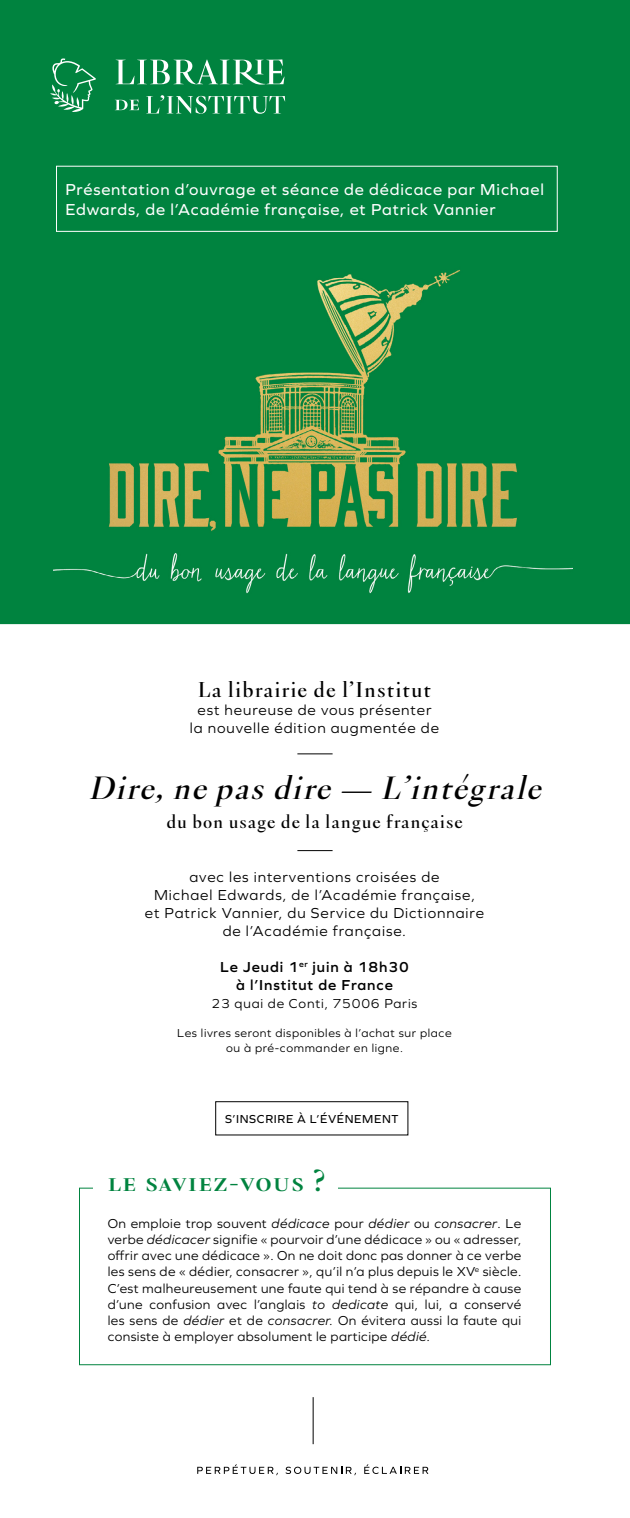
<style>
.page{position:relative;width:630px;height:1518px;background:#fff}
.page>*{position:absolute;margin:0;border:0;box-sizing:border-box;transform-origin:0 0}
.t1{font:italic 31.5px "Institut De France";color:#000}
.t2{font:30px "Institut De France";letter-spacing:.05em;color:#00833f}
.t3{font:21px "Institut De France";letter-spacing:.05em;color:#000}
.t4{font:18px "Institut De France";letter-spacing:.05em;color:#000}
.t5{font:16.5px/19.8px "Graphie";letter-spacing:.05em;color:#fff}
.t6{font:15px/18px "Graphie";letter-spacing:.06em;color:#000;text-align:center}
.t7{font:600 15px/18px "Graphie";letter-spacing:.06em;color:#000;text-align:center}
.t8{font:13.5px/16.2px "Graphie";letter-spacing:.03em;color:#000;text-align:justify}
.t9{font:13.5px "Graphie";letter-spacing:.06em;color:#000}
.t10{font:12px/14.4px "Graphie";letter-spacing:.05em;color:#000;text-align:center}
.t11{font:12px "Graphie";letter-spacing:.05em;color:#000}
.s1{font-style:italic}
</style>
<div class="page">
<div style="left:79px;top:1188px;width:471px;height:177px;background:#fff;border:1px solid #00833f"></div>
<div style="left:93px;top:1168px;width:244px;height:43px;background:#fff"></div>
<svg style="left:0;top:0;width:629px;height:624px;background:#0f8641"></svg>
<hr style="left:313px;top:1397px;width:1px;height:47px;background:#000">
<svg style="left:197px;top:1464px;width:81px;height:11px"></svg>
<svg style="left:285px;top:1467px;width:71px;height:8px"></svg>
<svg style="left:364px;top:1464px;width:64px;height:10px"></svg>
<div style="left:215px;top:1101px;width:193px;height:34px;border:1px solid #000"></div>
<svg style="left:50px;top:58px;width:46px;height:54px;background:#2b975f"></svg>
<svg style="left:116px;top:59px;width:168px;height:26px"></svg>
<svg style="left:115px;top:100px;width:24px;height:10px"></svg>
<svg style="left:146px;top:95px;width:139px;height:19px;background:#3b9f6b"></svg>
<div style="left:56px;top:166px;width:501px;height:65px;background:#00833f"></div>
<div style="left:56px;top:166px;width:501px;height:66px;border:1px solid #fff"></div>
<hr style="left:297px;top:754px;width:35px;height:1px;background:#000">
<hr style="left:297px;top:850px;width:35px;height:1px;background:#000">
<p class="t5" style="left:65px;top:179px;width:480px">Présentation d’ouvrage et séance de dédicace par Michael<br>Edwards, de l’Académie française, et Patrick Vannier</p>
<h3 class="t3" style="left:198px;top:675px;width:234px">La librairie de l’Institut</h3>
<p class="t6" style="left:190px;top:700px;width:250px">est heureuse de vous présenter la nouvelle édition augmentée de</p>
<h1 class="t1" style="left:88px;top:767px;width:463px">Dire,ne pasdire — L’intégrale</h1>
<h3 class="t4" style="left:166px;top:810px;width:297px">du bon usage de la langue française</h3>
<p class="t6" style="left:145px;top:868px;width:340px">avec les interventions croisées de<br>Michael Edwards, de l’Académie française, et Patrick Vannier, du Service du Dictionnaire de l’Académie française<span class="s1">.</span></p>
<p class="t7" style="left:220px;top:958px;width:190px">Le Jeudi 1<sup>er</sup> juin à 18h30 à l’Institut de France</p>
<p class="t9" style="left:211px;top:996px;width:207px">23 quai de Conti, 75006 Paris</p>
<p class="t10" style="left:177px;top:1026px;width:276px">Les livres seront disponibles à l’achat sur place ou à pré-commander en ligne.</p>
<p class="t11" style="left:225px;top:1112px;width:175px">S’INSCRIRE À L’ÉVÉNEMENT</p>
<h2 class="t2" style="left:108px;top:1160px;width:219px">Le saviez-vous ?</h2>
<p class="t8" style="left:108px;top:1215px;width:415px">On emploie trop souvent <span class="s1">dédicace</span> pour <span class="s1">dédier</span> ou <span class="s1">consacrer</span>. Le verbe <span class="s1">dédicacer</span> signifie « pourvoir d’une dédicace » ou « adresser, offrir avec une dédicace ». On ne doit donc pas donner à ce verbe les sens de « dédier, consacrer », qu’il n’a plus depuis le XV<sup>e</sup> siècle.<br>C’est malheureusement une faute qui tend à se répandre à cause d’une confusion avec l’anglais <span class="s1">to dedicate</span> qui, lui, a conservé les sens de <span class="s1">dédier</span> et de <span class="s1">consacrer.</span> On évitera aussi la faute qui consiste à employer absolument le participe <span class="s1">dédié.</span></p>
</div>
